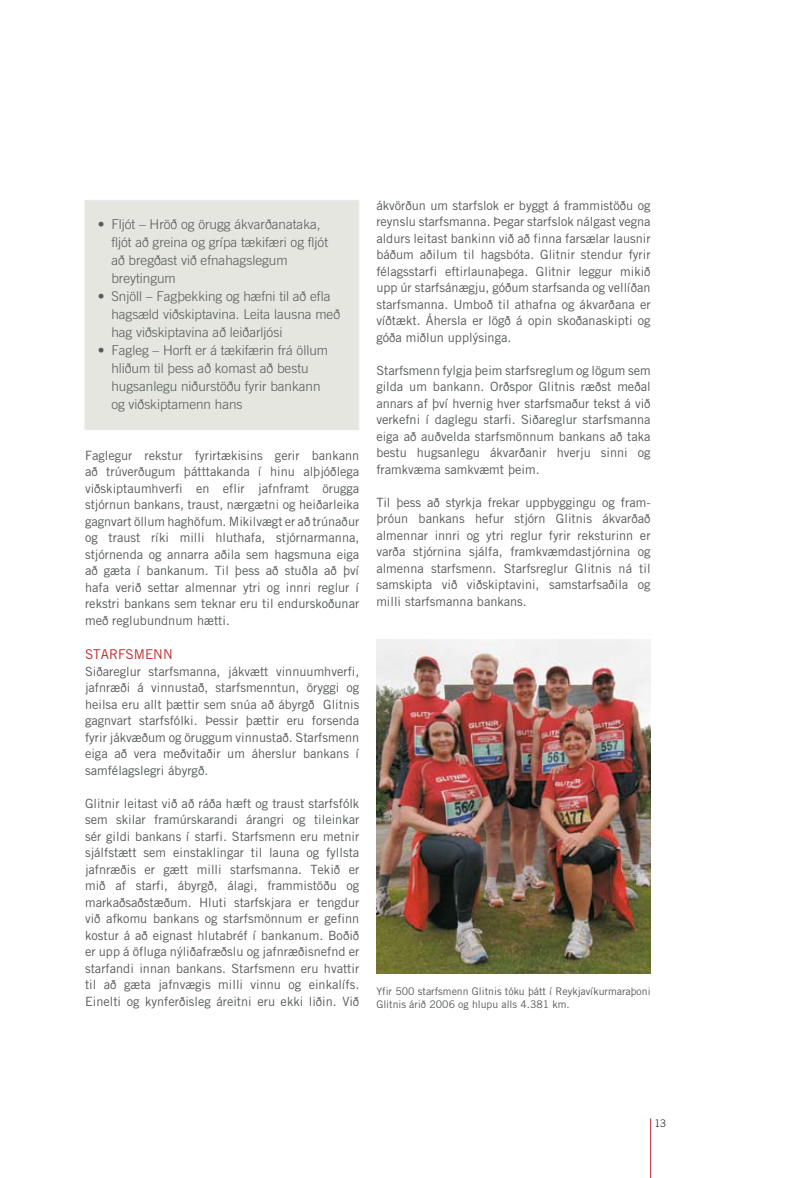
<style>
.page{position:relative;width:808px;height:1178px;background:#fff}
.page>*{position:absolute;margin:0;border:0;box-sizing:border-box;transform-origin:0 0}
.t1{font:300 13.5px/18px "Trade Gothic";color:#565a59}
.t2{font:13.5px "Trade Gothic";color:#bf2a2e}
.t3{font:12.75px/16.5px "Trade Gothic";color:#565a59;text-align:justify}
.t4{font:10.5px/13.5px "Trade Gothic";color:#565a59}
.t5{font:300 10.5px "Trade Gothic";color:#202624}
</style>
<div class="page">
<hr style="left:650px;top:1118px;width:1px;height:60px;background:#bf2a2e">
<div style="left:85px;top:201px;width:274px;height:228px;background:#e5e6df"></div>
<div style="left:84px;top:200px;width:275px;height:230px;border:2px solid #e8e9e9"></div>
<img style="left:376px;top:639px;width:275px;height:335px">
<p class="t1" style="left:111px;top:215px;width:218px;text-indent:-14px">• Fljót – Hröð og örugg ákvarðanataka, fljót að greina og grípa tækifæri og fljót að bregðast við efnahagslegum breytingum</p>
<p class="t1" style="left:111px;top:287px;width:230px;text-indent:-14px">• Snjöll – Fagþekking og hæfni til að efla hagsæld viðskiptavina. Leita lausna með hag viðskiptavina að leiðarljósi</p>
<p class="t1" style="left:111px;top:341px;width:218px;text-indent:-14px">• Fagleg – Horft er á tækifærin frá öllum hliðum til þess að komast að bestu hugsanlegu niðurstöðu fyrir bankann og viðskiptamenn hans</p>
<p class="t3" style="left:85px;top:447px;width:276px">Faglegur rekstur fyrirtækisins gerir bankann að trúverðugum þátttakanda í hinu alþjóðlega viðskiptaumhverfi en eflir jafnframt örugga stjórnun bankans, traust, nærgætni og heiðarleika gagnvart öllum haghöfum. Mikilvægt er að trúnaður og traust ríki milli hluthafa, stjórnarmanna, stjórnenda og annarra aðila sem hagsmuna eiga að gæta í bankanum. Til þess að stuðla að því hafa verið settar almennar ytri og innri reglur í rekstri bankans sem teknar eru til endurskoðunar með reglubundnum hætti.</p>
<p class="t2" style="left:85px;top:646px;width:18px">Starfsme</p>
<p class="t2" style="left:153px;top:646px;width:21px">nn</p>
<p class="t3" style="left:85px;top:663px;width:276px">Siðareglur starfsmanna, jákvætt vinnuumhverfi, jafnræði á vinnustað, starfsmenntun, öryggi og heilsa eru allt þættir sem snúa að ábyrgð Glitnis gagnvart starfsfólki. Þessir þættir eru forsenda fyrir jákvæðum og öruggum vinnustað. Starfsmenn eiga að vera meðvitaðir um áherslur bankans í samfélagslegri ábyrgð.</p>
<p class="t3" style="left:85px;top:795px;width:276px">Glitnir leitast við að ráða hæft og traust starfsfólk sem skilar framúrskarandi árangri og tileinkar sér gildi bankans í starfi. Starfsmenn eru metnir sjálfstætt sem einstaklingar til launa og fyllsta jafnræðis er gætt milli starfsmanna. Tekið er mið af starfi, ábyrgð, álagi, frammistöðu og markaðsaðstæðum. Hluti starfskjara er tengdur við afkomu bankans og starfsmönnum er gefinn kostur á að eignast hlutabréf í bankanum. Boðið er upp á öfluga nýliðafræðslu og jafnræðisnefnd er starfandi innan bankans. Starfsmenn eru hvattir til að gæta jafnvægis milli vinnu og einkalífs.<br>Einelti og kynferðisleg áreitni eru ekki liðin. Við</p>
<p class="t3" style="left:376px;top:197px;width:276px">ákvörðun um starfslok er byggt á frammistöðu og reynslu starfsmanna. Þegar starfslok nálgast vegna aldurs leitast bankinn við að finna farsælar lausnir báðum aðilum til hagsbóta. Glitnir stendur fyrir félagsstarfi eftirlaunaþega. Glitnir leggur mikið upp úr starfsánægju, góðum starfsanda og vellíðan starfsmanna. Umboð til athafna og ákvarðana er víðtækt. Áhersla er lögð á opin skoðanaskipti og góða miðlun upplýsinga.</p>
<p class="t3" style="left:376px;top:362px;width:276px">Starfsmenn fylgja þeim starfsreglum og lögum sem gilda um bankann. Orðspor Glitnis ræðst meðal annars af því hvernig hver starfsmaður tekst á við verkefni í daglegu starfi. Siðareglur starfsmanna eiga að auðvelda starfsmönnum bankans að taka bestu hugsanlegu ákvarðanir hverju sinni og framkvæma samkvæmt þeim.</p>
<p class="t3" style="left:376px;top:494px;width:276px">Til þess að styrkja frekar uppbyggingu og fram&shy;þróun bankans hefur stjórn Glitnis ákvarðað almennar innri og ytri reglur fyrir reksturinn er varða stjórnina sjálfa, framkvæmdastjórnina og almenna starfsmenn. Starfsreglur Glitnis ná til samskipta við viðskiptavini, samstarfsaðila og milli starfsmanna bankans.</p>
<p class="t4" style="left:376px;top:984px;width:276px">Yfir 500 starfsmenn Glitnis tóku þátt í Reykjavíkurmaraþoni<br>Glitnis árið 2006 og hlupu alls 4.381 km.</p>
<p class="t5" style="left:654px;top:1117px;width:12px">13</p>
</div>
